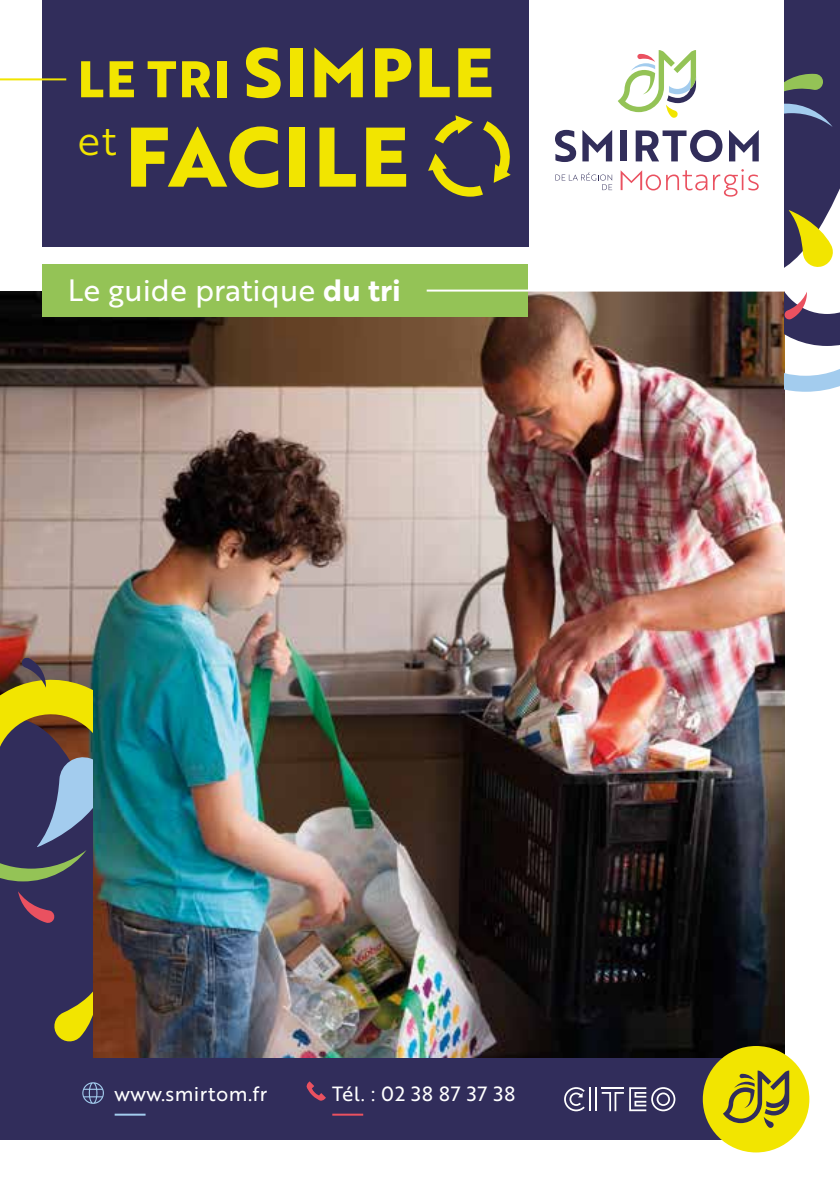
<style>
.page{position:relative;width:840px;height:1191px;background:#fff}
.page>*{position:absolute;margin:0;border:0;box-sizing:border-box;transform-origin:0 0}
.t1{font:700 82px "Brother 1816 Extra";letter-spacing:.04em;color:#f2e500}
.t2{font:700 68px "Brother 1816 Extra";letter-spacing:.04em;color:#f2e500}
.t3{font:40px "Brother 1816 Book";color:#f2e500}
.t4{font:30px "Brother 1816 Regular";color:#fff}
.t5{font:20px "Brother 1816 Regular";letter-spacing:.06em;color:#fff}
.t6{font:20px "Brother 1816 Regular";letter-spacing:.02em;color:#fff}
.s1{font-size:50px}
.s2{font-family:"Brother 1816 Bold"}
</style>
<div class="page">
<img style="left:0;top:292px;width:784px;height:766px">
<div style="left:42px;top:264px;width:485px;height:53px;background:#94c356"></div>
<div style="left:42px;top:0;width:486px;height:247px;background:#312d5b"></div>
<div style="left:0;top:1058px;width:755px;height:82px;background:#312d5b"></div>
<div style="left:702px;top:1046px;width:106px;height:106px;background:#f2e500;border-radius:50%"></div>
<svg style="left:723px;top:1070px;width:65px;height:58px"></svg>
<svg style="left:784px;top:353px;width:55px;height:39px"></svg>
<svg style="left:784px;top:0;width:55px;height:346px"></svg>
<hr style="left:594px;top:1087px;width:2px;height:24px;background:#fff">
<svg style="left:601px;top:1087px;width:74px;height:24px"></svg>
<svg style="left:564px;top:1087px;width:26px;height:24px"></svg>
<hr style="left:115px;top:1113px;width:30px;height:2px;background:#a3ccee">
<svg style="left:0;top:658px;width:104px;height:445px;background:#534f53"></svg>
<svg style="left:306px;top:1081px;width:20px;height:19px"></svg>
<hr style="left:332px;top:1113px;width:31px;height:2px;background:#ea5160">
<svg style="left:555px;top:130px;width:21px;height:32px"></svg>
<svg style="left:582px;top:130px;width:30px;height:31px"></svg>
<div style="left:620px;top:130px;width:7px;height:31px;background:#312d5a"></div>
<svg style="left:635px;top:130px;width:87px;height:32px"></svg>
<svg style="left:729px;top:130px;width:29px;height:31px"></svg>
<svg style="left:555px;top:172px;width:56px;height:18px"></svg>
<svg style="left:620px;top:169px;width:138px;height:28px"></svg>
<svg style="left:618px;top:50px;width:77px;height:68px"></svg>
<hr style="left:0;top:78px;width:66px;height:2px;background:#f2e500">
<hr style="left:426px;top:289px;width:358px;height:2px;background:#fff">
<svg style="left:428px;top:115px;width:83px;height:82px"></svg>
<h2 class="t2" style="left:78px;top:21px;width:417px"><span class="s1">LE TRI</span> SIMPLE</h2>
<h1 class="t1" style="left:125px;top:94px;width:284px">FACILE</h1>
<h3 class="t3" style="left:78px;top:111px;width:40px">et</h3>
<p class="t4" style="left:68px;top:268px;width:334px">Le guide pratique <span class="s2">du tri</span></p>
<p class="t6" style="left:115px;top:1078px;width:154px">www.smirtom.fr</p>
<p class="t5" style="left:332px;top:1078px;width:184px">Tél. : 02 38 87 37 38</p>
</div>
